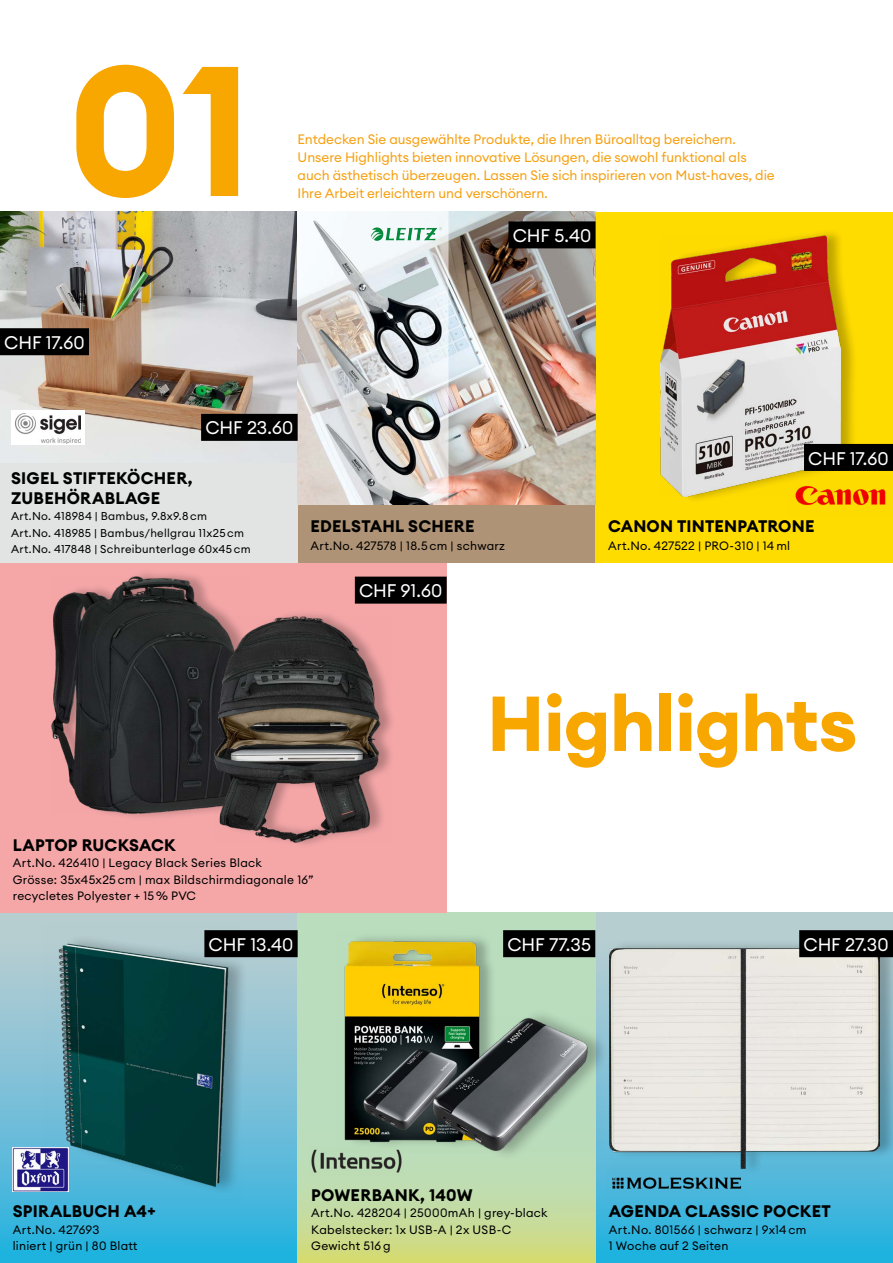
<style>
.page{position:relative;width:893px;height:1263px;background:#fff}
.page>*{position:absolute;margin:0;border:0;box-sizing:border-box;transform-origin:0 0}
.t1{font:700 76.5px "Euclid Circular A";letter-spacing:-.015em;color:#f8a600}
.t2{font:18px "Euclid Circular A";color:#fff}
.t3{font:700 16.5px/19.8px "Euclid Circular A";letter-spacing:.015em;color:#000}
.t4{font:13.5px/18px "Euclid Circular A";letter-spacing:-.005em;color:#f6a010}
.t5{font:12px/16.5px "Euclid Circular A";letter-spacing:.02em;color:#000}
.t6{font:11.25px/16.5px "Euclid Circular A";letter-spacing:.025em;color:#000}
</style>
<div class="page">
<svg style="left:0;top:913px;width:298px;height:350px;background:#65bdd9"></svg>
<svg style="left:595px;top:913px;width:298px;height:350px;background:#56bad8"></svg>
<svg style="left:298px;top:913px;width:297px;height:350px;background:#c1dca9"></svg>
<div style="left:0;top:563px;width:446px;height:350px;background:#f5a7a8"></div>
<div style="left:595px;top:213px;width:298px;height:350px;background:#ffdc00"></div>
<div style="left:298px;top:213px;width:297px;height:350px;background:#af9376"></div>
<div style="left:0;top:213px;width:298px;height:350px;background:#e2e3e3"></div>
<div style="left:610px;top:940px;width:283px;height:236px;background:#000;opacity:.25"></div>
<img style="left:610px;top:940px;width:270px;height:237px">
<img style="left:0;top:212px;width:298px;height:250px">
<div style="left:11px;top:411px;width:74px;height:34px;background:#fff"></div>
<img style="left:15px;top:413px;width:66px;height:31px">
<div style="left:661px;top:228px;width:197px;height:277px;background:#000;opacity:.25"></div>
<img style="left:661px;top:235px;width:179px;height:262px">
<div style="left:52px;top:568px;width:214px;height:253px;background:#000;opacity:.25"></div>
<img style="left:52px;top:576px;width:198px;height:237px">
<div style="left:215px;top:609px;width:181px;height:241px;background:#000;opacity:.25"></div>
<img style="left:214px;top:617px;width:177px;height:225px">
<div style="left:346px;top:933px;width:151px;height:216px;background:#000;opacity:.25"></div>
<img style="left:336px;top:930px;width:151px;height:222px">
<div style="left:434px;top:1008px;width:175px;height:153px;background:#000;opacity:.25"></div>
<img style="left:409px;top:1017px;width:194px;height:136px">
<div style="left:60px;top:934px;width:189px;height:262px;background:#000;opacity:.25"></div>
<img style="left:42px;top:922px;width:199px;height:280px">
<img style="left:788px;top:475px;width:98px;height:31px">
<img style="left:13px;top:1148px;width:55px;height:43px">
<img style="left:309px;top:1147px;width:95px;height:28px">
<img style="left:606px;top:1169px;width:141px;height:28px">
<img style="left:298px;top:212px;width:298px;height:292px">
<img style="left:370px;top:227px;width:72px;height:14px">
<svg style="left:76px;top:65px;width:162px;height:133px"></svg>
<div style="left:0;top:328px;width:89px;height:27px;background:#000"></div>
<div style="left:201px;top:414px;width:97px;height:27px;background:#000"></div>
<div style="left:355px;top:577px;width:92px;height:27px;background:#000"></div>
<div style="left:804px;top:444px;width:89px;height:27px;background:#000"></div>
<div style="left:508px;top:221px;width:88px;height:27px;background:#000"></div>
<div style="left:799px;top:930px;width:94px;height:27px;background:#000"></div>
<div style="left:503px;top:930px;width:92px;height:27px;background:#000"></div>
<div style="left:204px;top:930px;width:94px;height:27px;background:#000"></div>
<p class="t4" style="left:298px;top:130px;width:479px">Entdecken Sie ausgewählte Produkte, die Ihren Büroalltag bereichern.<br>Unsere Highlights bieten innovative Lösungen, die sowohl funktional als auch ästhetisch überzeugen. Lassen Sie sich inspirieren von Must-haves, die Ihre Arbeit erleichtern und verschönern.</p>
<h2 class="t2" style="left:4px;top:331px;width:82px">CHF 17.60</h2>
<h2 class="t2" style="left:205px;top:416px;width:90px">CHF 23.60</h2>
<h2 class="t2" style="left:513px;top:224px;width:80px">CHF 5.40</h2>
<h2 class="t2" style="left:808px;top:447px;width:82px">CHF 17.60</h2>
<h3 class="t3" style="left:11px;top:469px;width:183px">SIGEL STIFTEKÖCHER,<br>ZUBEHÖRABLAGE</h3>
<p class="t6" style="left:11px;top:508px;width:241px">Art.No. 418984 | Bambus, 9.8x9.8 cm<br>Art.No. 418985 | Bambus/hellgrau 11x25 cm<br>Art.No. 417848 | Schreibunterlage 60x45 cm</p>
<h3 class="t3" style="left:608px;top:516px;width:208px">CANON TINTENPATRONE</h3>
<h3 class="t3" style="left:310px;top:516px;width:166px">EDELSTAHL SCHERE</h3>
<p class="t5" style="left:310px;top:537px;width:196px">Art.No. 427578 | 18.5cm | schwarz</p>
<p class="t5" style="left:608px;top:537px;width:184px">Art.No. 427522 | PRO-310 | 14 ml</p>
<h2 class="t2" style="left:359px;top:579px;width:85px">CHF 91.60</h2>
<h3 class="t3" style="left:13px;top:835px;width:164px">LAPTOP RUCKSACK</h3>
<p class="t5" style="left:13px;top:854px;width:302px">Art.No. 426410 | Legacy Black Series Black<br>Grösse: 35x45x25 cm | max Bildschirmdiagonale 16” recycletes Polyester + 15 % PVC</p>
<h1 class="t1" style="left:487px;top:674px;width:372px">Highlights</h1>
<h2 class="t2" style="left:209px;top:933px;width:86px">CHF 13.40</h2>
<h2 class="t2" style="left:507px;top:933px;width:85px">CHF 77.35</h2>
<h2 class="t2" style="left:803px;top:933px;width:87px">CHF 27.30</h2>
<h3 class="t3" style="left:13px;top:1202px;width:144px">SPIRALBUCH A4+</h3>
<p class="t5" style="left:13px;top:1221px;width:126px">Art.No. 427693<br>liniert | grün | 80 Blatt</p>
<h3 class="t3" style="left:311px;top:1185px;width:163px">POWERBANK, 140W</h3>
<p class="t5" style="left:311px;top:1205px;width:238px">Art.No. 428204 | 25000mAh | grey-black<br>Kabelstecker: 1x USB-A | 2x USB-C<br>Gewicht 516 g</p>
<h3 class="t3" style="left:609px;top:1202px;width:223px">AGENDA CLASSIC POCKET</h3>
<p class="t5" style="left:609px;top:1221px;width:199px">Art.No. 801566 | schwarz | 9x14 cm<br>1 Woche auf 2 Seiten</p>
</div>
